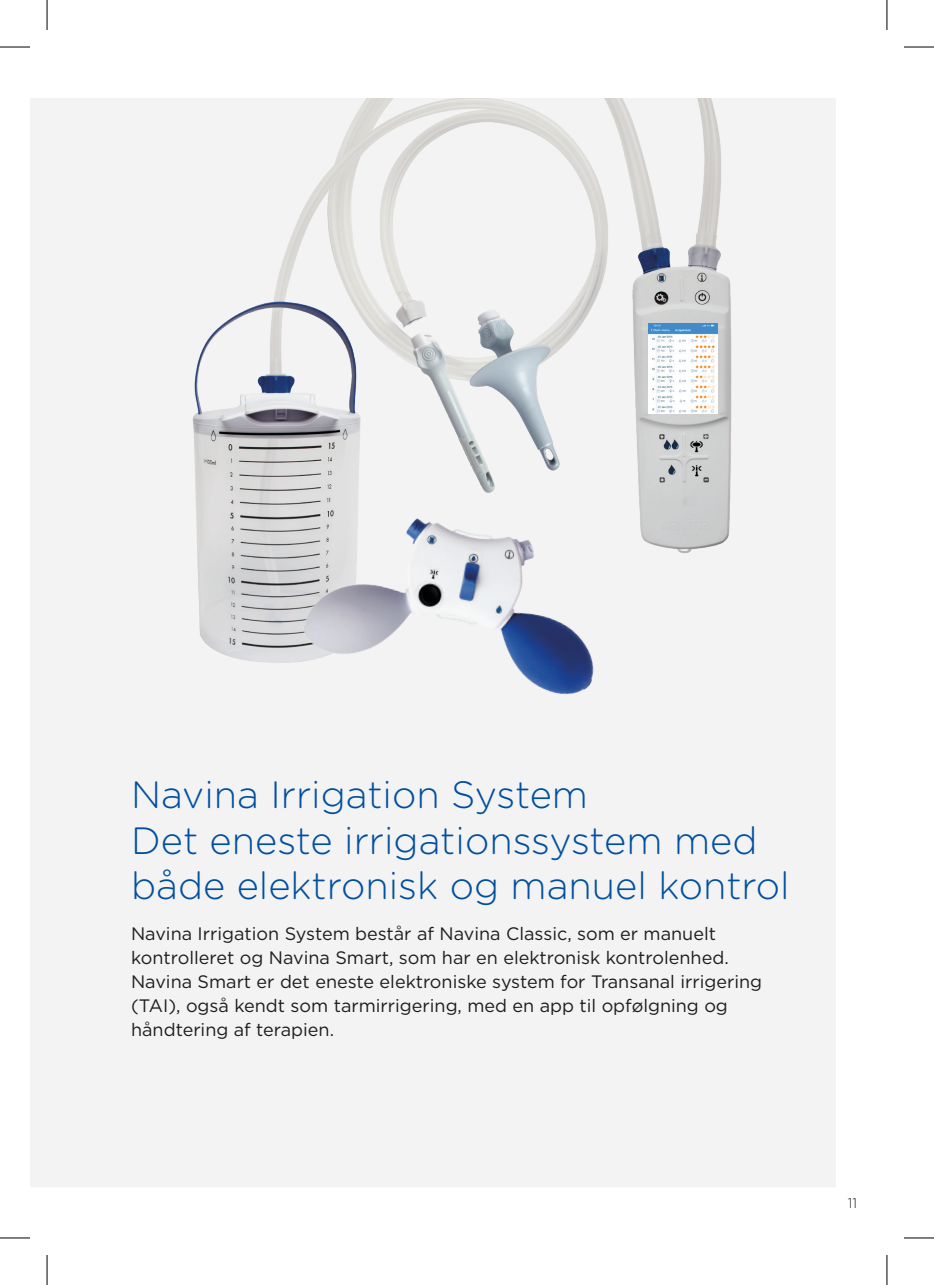
<style>
.page{position:relative;width:934px;height:1285px;background:#fff}
.page>*{position:absolute;margin:0;border:0;box-sizing:border-box;transform-origin:0 0}
.t1{font:300 38px/45.6px "Gotham Rounded";color:#004f9f}
.t2{font:18px/24px "Gotham";color:#1d1d1b}
.t3{font:300 14px "Gotham Rounded";color:#1d1d1b}
</style>
<div class="page">
<div style="left:30px;top:98px;width:805px;height:1089px;background:#f3f3f3"></div>
<img style="left:126px;top:98px;width:657px;height:622px">
<img style="left:294px;top:489px;width:345px;height:231px">
<img style="left:648px;top:324px;width:69px;height:90px">
<hr style="left:0;top:47px;width:30px;height:1px;background:#000">
<hr style="left:903px;top:47px;width:30px;height:1px;background:#000">
<hr style="left:0;top:1237px;width:30px;height:1px;background:#000">
<hr style="left:903px;top:1237px;width:30px;height:1px;background:#000">
<hr style="left:47px;top:0;width:1px;height:30px;background:#000">
<hr style="left:47px;top:1255px;width:1px;height:30px;background:#000">
<hr style="left:886px;top:0;width:1px;height:30px;background:#000">
<hr style="left:886px;top:1255px;width:1px;height:30px;background:#000">
<h1 class="t1" style="left:131px;top:770px;width:659px">Navina Irrigation System<br>Det eneste irrigationssystem med både elektronisk og manuel kontrol</h1>
<p class="t2" style="left:131px;top:921px;width:632px">Navina Irrigation System består af Navina Classic, som er manuelt kontrolleret og Navina Smart, som har en elektronisk kontrolenhed.<br>Navina Smart er det eneste elektroniske system for Transanal irrigering (TAI), også kendt som tarmirrigering, med en app til opfølgning og håndtering af terapien.</p>
<p class="t3" style="left:847px;top:1193px;width:11px">11</p>
</div>
